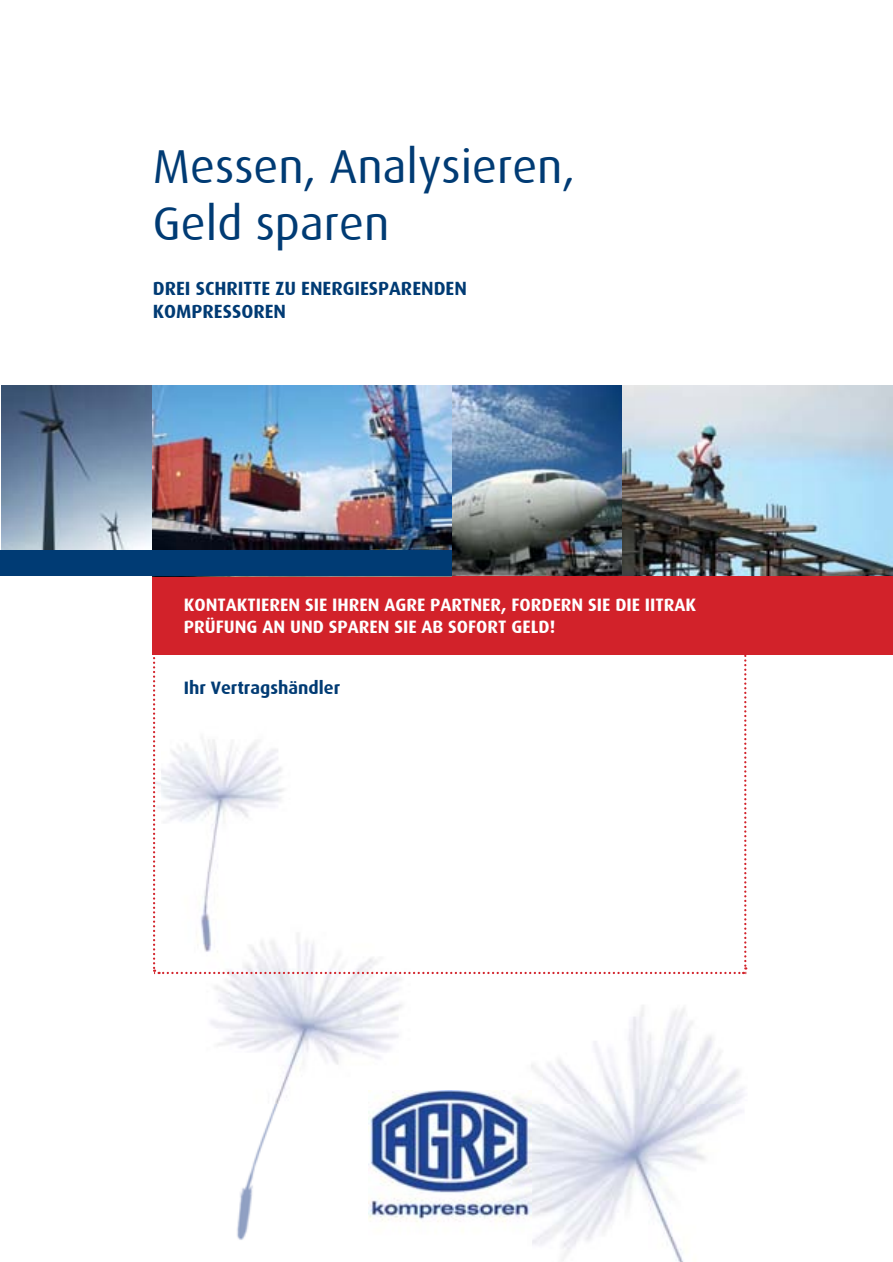
<style>
.page{position:relative;width:893px;height:1262px;background:#fff}
.page>*{position:absolute;margin:0;border:0;box-sizing:border-box;transform-origin:0 0}
.Paragraph_Style_11{font:47.7px/57.2px "Dax";color:#003b74}
.Paragraph_Style_12{font:700 19.2px/23px "Dax";color:#003b74}
.Paragraph_Style_1{font:700 18px/21.6px "Dax";color:#fff}
.Paragraph_Style_1-2{font:700 18px "Dax";color:#003b74}
</style>
<div class="page">
<img style="left:210px;top:683px;width:538px;height:423px">
<img style="left:532px;top:1104px;width:216px;height:158px">
<img style="left:210px;top:1104px;width:158px;height:136px">
<svg style="left:153px;top:654px;width:593px;height:320px"></svg>
<img style="left:1px;top:386px;width:152px;height:164px">
<img style="left:452px;top:386px;width:170px;height:190px">
<img style="left:622px;top:386px;width:270px;height:190px">
<div style="left:153px;top:576px;width:739px;height:78px;background:#d2222a"></div>
<img style="left:153px;top:386px;width:299px;height:164px">
<div style="left:0;top:550px;width:452px;height:26px;background:#003b74"></div>
<img style="left:368px;top:1090px;width:163px;height:132px">
<p class="Paragraph_Style_11" style="left:153px;top:138px;width:423px">Messen, Analysieren,<br>Geld sparen</p>
<p class="Paragraph_Style_12" style="left:153px;top:276px;width:315px">DREI SCHRITTE ZU ENERGIESPARENDEN<br>KOMPRESSOREN</p>
<p class="Paragraph_Style_1" style="left:184px;top:594px;width:514px">KONTAKTIEREN SIE IHREN AGRE PARTNER, FORDERN SIE DIE IITRAK<br>PRÜFUNG AN UND SPAREN SIE AB SOFORT GELD!</p>
<p class="Paragraph_Style_1-2" style="left:184px;top:677px;width:158px">Ihr Vertragshändler</p>
</div>
